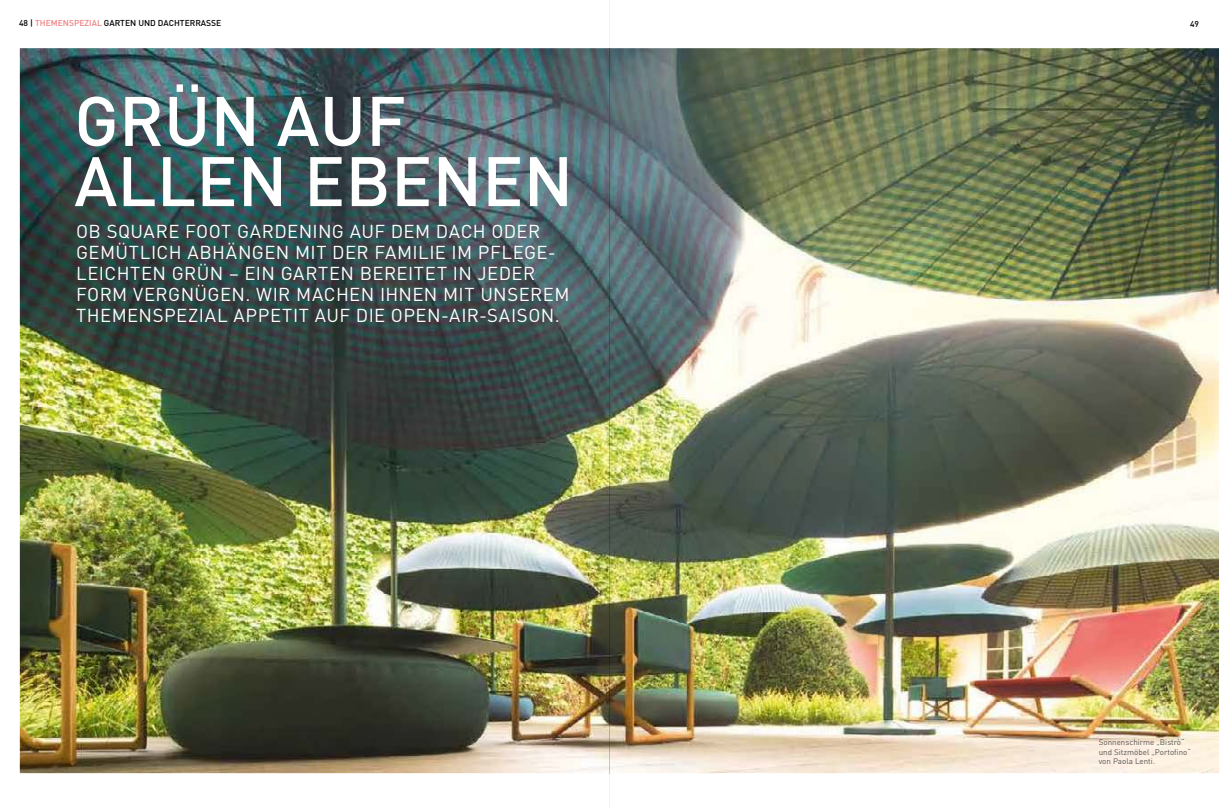
<style>
.page{position:relative;width:1219px;height:808px;background:#fff}
.page>*{position:absolute;margin:0;border:0;box-sizing:border-box;transform-origin:0 0}
.t1{font:500 68.8px/60.2px "DIN";color:#fff}
.t2{font:18.5px/21px "DIN";letter-spacing:.025em;color:#fff}
.t3{font:500 8.5px "DIN";color:#000}
.t4{font:8px/9.5px "DIN";color:#575756}
.s1{color:#ef8080}
</style>
<div class="page">
<img style="left:20px;top:48px;width:1199px;height:725px">
<hr style="left:609px;top:0;width:1px;height:48px;background:#ccc">
<hr style="left:609px;top:773px;width:1px;height:35px;background:#ccc">
<img style="left:609px;top:48px;width:1px;height:725px">
<p class="t3" style="left:19px;top:18px;width:204px">48 | <span class="s1">THEMENSPEZIAL</span> GARTEN UND DACHTERRASSE</p>
<h1 class="t1" style="left:74px;top:89px;width:500px">GRÜN AUF<br>ALLEN EBENEN</h1>
<p class="t2" style="left:76px;top:221px;width:495px">OB SQUARE FOOT GARDENING AUF DEM DACH ODER GEMÜTLICH ABHÄNGEN MIT DER FAMILIE IM PFLEGE-LEICHTEN GRÜN – EIN GARTEN BEREITET IN JEDER FORM VERGNÜGEN. WIR MACHEN IHNEN MIT UNSEREM THEMENSPEZIAL APPETIT AUF DIE OPEN-AIR-SAISON.</p>
<p class="t3" style="left:1190px;top:18px;width:11px">49</p>
<p class="t4" style="left:1099px;top:737px;width:94px">Sonnenschirme „Bistrò“ und Sitzmöbel „Portofino“ von Paola Lenti.</p>
</div>
